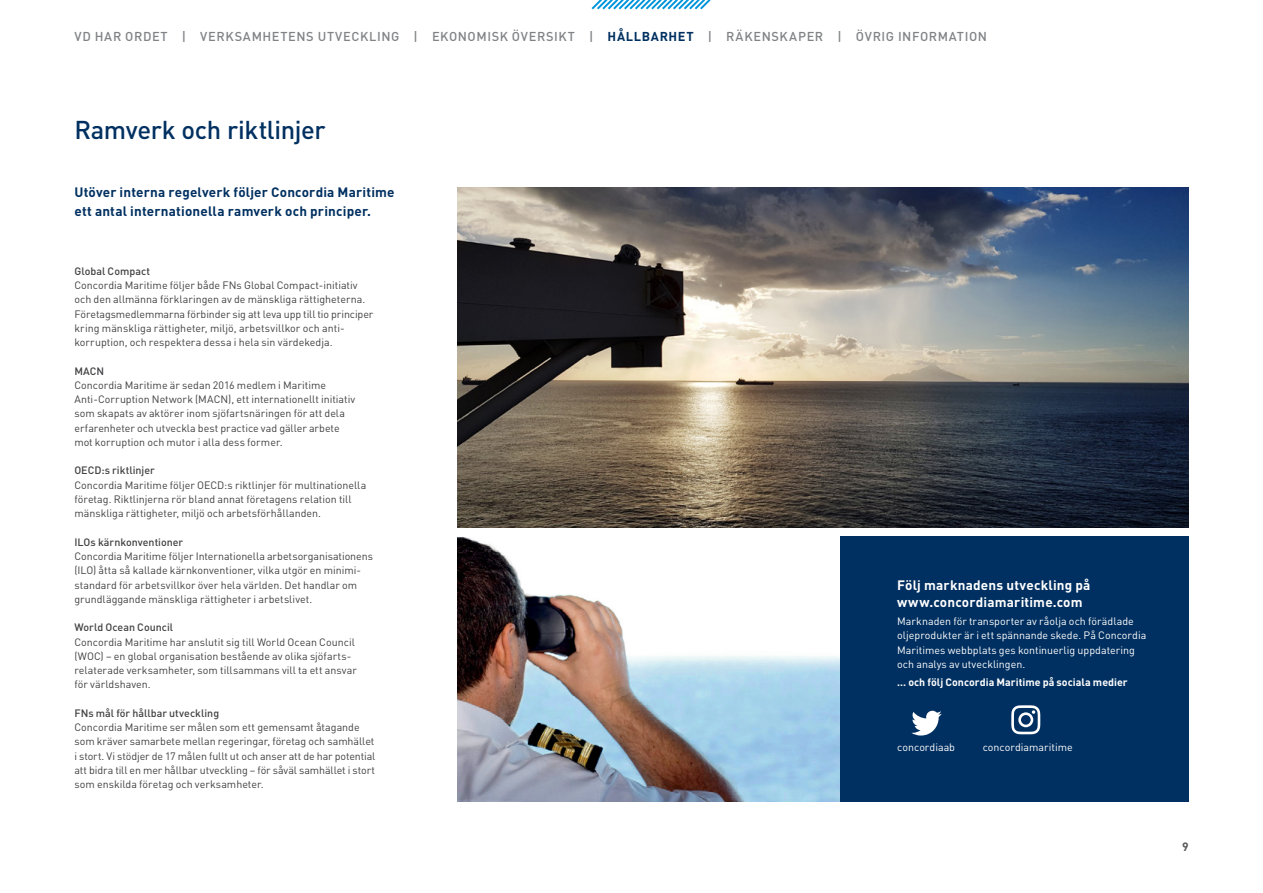
<style>
.page{position:relative;width:1263px;height:893px;background:#fff}
.page>*{position:absolute;margin:0;border:0;box-sizing:border-box;transform-origin:0 0}
.t1{font:500 25.5px "DINOT";letter-spacing:-.015em;color:#003061}
.t2{font:700 13.5px/18.8px "DINOT";letter-spacing:.01em;color:#003061}
.t3{font:700 13.5px/16.5px "DINOT";letter-spacing:.01em;color:#fff}
.t4{font:500 12.75px "DINOT";letter-spacing:.045em;color:#808285}
.t5{font:700 12px "DINOT";color:#58595b}
.t6{font:10.65px/14.2px "DINOT";color:#414042}
.t7{font:10.65px/14.2px "DINOT";color:#fff}
.t8{font:500 10.65px "DINOT";color:#414042}
.t9{font:700 10.65px "DINOT";color:#fff}
.s1{font-weight:700;color:#003061}
</style>
<div class="page">
<svg style="left:591px;top:0;width:120px;height:10px"></svg>
<img style="left:457px;top:187px;width:731px;height:340px">
<img style="left:457px;top:537px;width:383px;height:264px">
<div style="left:840px;top:536px;width:348px;height:265px;background:#003061"></div>
<svg style="left:1011px;top:705px;width:29px;height:29px"></svg>
<svg style="left:911px;top:711px;width:31px;height:24px"></svg>
<p class="t4" style="left:74px;top:27px;width:914px">VD HAR ORDET | VERKSAMHETENS UTVECKLING | EKONOMISK ÖVERSIKT | <span class="s1">HÅLLBARHET</span> | RÄKENSKAPER | ÖVRIG INFORMATION</p>
<h1 class="t1" style="left:74px;top:112px;width:253px">Ramverk och riktlinjer</h1>
<p class="t2" style="left:74px;top:183px;width:322px">Utöver interna regelverk följer Concordia Maritime ett antal internationella ramverk och principer.</p>
<p class="t8" style="left:74px;top:264px;width:77px">Global Compact</p>
<p class="t6" style="left:74px;top:278px;width:300px">Concordia Maritime följer både FNs Global Compact-initiativ och den allmänna förklaringen av de mänskliga rättigheterna.<br>Företagsmedlemmarna förbinder sig att leva upp till tio principer kring mänskliga rättigheter, miljö, arbetsvillkor och anti&shy;korruption, och respektera dessa i hela sin värdekedja.</p>
<p class="t8" style="left:74px;top:364px;width:31px">MACN</p>
<p class="t6" style="left:74px;top:378px;width:282px">Concordia Maritime är sedan 2016 medlem i Maritime Anti-Corruption Network (MACN), ett internationellt initiativ som skapats av aktörer inom sjöfartsnäringen för att dela erfarenheter och utveckla best practice vad gäller arbete mot korruption och mutor i alla dess former.</p>
<p class="t8" style="left:74px;top:463px;width:82px">OECD:s riktlinjer</p>
<p class="t6" style="left:74px;top:477px;width:293px">Concordia Maritime följer OECD:s riktlinjer för multinationella företag. Riktlinjerna rör bland annat företagens relation till mänskliga rättigheter, miljö och arbetsförhållanden.</p>
<p class="t8" style="left:74px;top:535px;width:110px">ILOs kärnkonventioner</p>
<p class="t6" style="left:74px;top:549px;width:300px">Concordia Maritime följer Internationella arbetsorganisationens (ILO) åtta så kallade kärnkonventioner, vilka utgör en minimi&shy;standard för arbetsvillkor över hela världen. Det handlar om grundläggande mänskliga rättigheter i arbetslivet.</p>
<p class="t8" style="left:74px;top:620px;width:100px">World Ocean Council</p>
<p class="t6" style="left:74px;top:634px;width:284px">Concordia Maritime har anslutit sig till World Ocean Council (WOC) – en global organisation bestående av olika sjöfarts&shy;relaterade verksamheter, som tillsammans vill ta ett ansvar för världshaven.</p>
<p class="t8" style="left:74px;top:706px;width:146px">FNs mål för hållbar utveckling</p>
<p class="t6" style="left:74px;top:720px;width:302px">Concordia Maritime ser målen som ett gemensamt åtagande som kräver samarbete mellan regeringar, företag och samhället i stort. Vi stödjer de 17 målen fullt ut och anser att de har potential att bidra till en mer hållbar utveckling – för såväl samhället i stort som enskilda företag och verksamheter.</p>
<p class="t3" style="left:897px;top:576px;width:195px">Följ marknadens utveckling på www.concordiamaritime.com</p>
<p class="t7" style="left:897px;top:614px;width:250px">Marknaden för transporter av råolja och förädlade oljeprodukter är i ett spännande skede. På Concordia Maritimes webbplats ges kontinuerlig uppdatering och analys av utvecklingen.</p>
<p class="t9" style="left:897px;top:675px;width:232px">… och följ Concordia Maritime på sociala medier</p>
<p class="t7" style="left:897px;top:739px;width:59px">concordiaab</p>
<p class="t7" style="left:983px;top:739px;width:91px">concordiamaritime</p>
<p class="t5" style="left:1182px;top:839px;width:8px">9</p>
</div>
